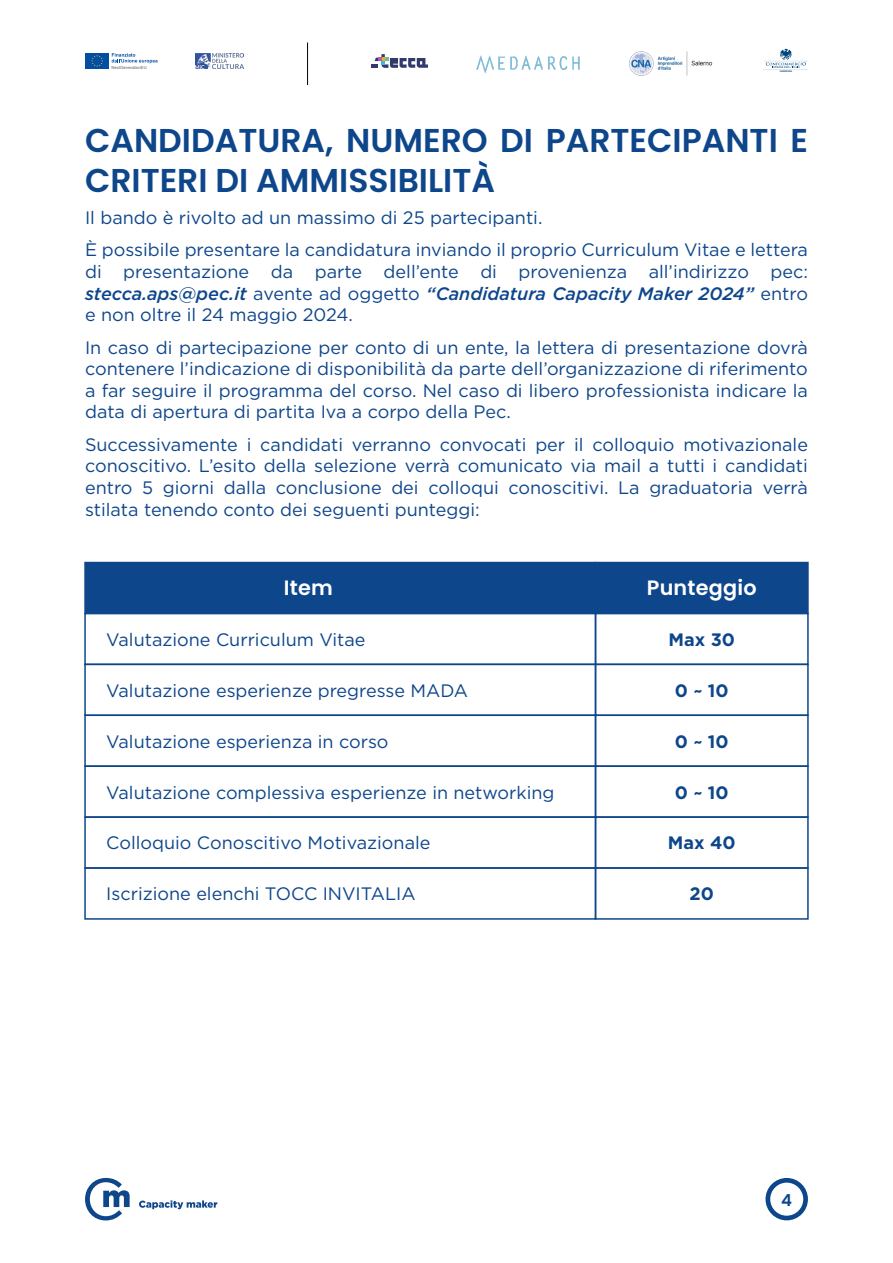
<style>
.page{position:relative;width:893px;height:1263px;background:#fff}
.page>*{position:absolute;margin:0;border:0;box-sizing:border-box;transform-origin:0 0}
.t1{font:600 33px/39.6px "Poppins";color:#0e468b}
.t2{font:600 20.7px "Poppins";letter-spacing:.01em;color:#fff}
.t3{font:18px/21.6px "Gotham";color:#0e468b;text-align:justify}
.t4{font:700 18px "Gotham";color:#0e468b}
.t5{font:600 16.5px "Poppins";color:#0e468b}
.t6{font:4.2px "Arial";color:#646567}
.t7{font:700 2.4px "Frutiger LT Std";color:#00457c}
.s1{font-weight:500;font-style:italic}
</style>
<div class="page">
<div style="left:84px;top:562px;width:512px;height:52px;background:#0e468b"></div>
<div style="left:84px;top:613px;width:512px;height:52px;border:2px solid #0e468b"></div>
<div style="left:84px;top:664px;width:512px;height:52px;border:2px solid #0e468b"></div>
<div style="left:84px;top:714px;width:512px;height:53px;border:2px solid #0e468b"></div>
<div style="left:84px;top:765px;width:512px;height:53px;border:2px solid #0e468b"></div>
<div style="left:84px;top:816px;width:512px;height:53px;border:2px solid #0e468b"></div>
<div style="left:84px;top:867px;width:512px;height:53px;border:2px solid #0e468b"></div>
<div style="left:595px;top:562px;width:214px;height:52px;background:#0e468b"></div>
<div style="left:595px;top:613px;width:214px;height:52px;border:2px solid #0e468b"></div>
<div style="left:595px;top:664px;width:214px;height:52px;border:2px solid #0e468b"></div>
<div style="left:595px;top:714px;width:214px;height:53px;border:2px solid #0e468b"></div>
<div style="left:595px;top:765px;width:214px;height:53px;border:2px solid #0e468b"></div>
<div style="left:595px;top:816px;width:214px;height:53px;border:2px solid #0e468b"></div>
<div style="left:595px;top:867px;width:214px;height:53px;border:2px solid #0e468b"></div>
<svg style="left:139px;top:1200px;width:78px;height:9px"></svg>
<svg style="left:85px;top:1178px;width:45px;height:42px"></svg>
<svg style="left:764px;top:49px;width:44px;height:21px"></svg>
<img style="left:630px;top:51px;width:83px;height:25px">
<img style="left:476px;top:55px;width:104px;height:18px">
<div style="left:85px;top:53px;width:24px;height:16px;background:#034ea2"></div>
<svg style="left:91px;top:55px;width:12px;height:12px"></svg>
<svg style="left:112px;top:53px;width:46px;height:10px"></svg>
<img style="left:195px;top:53px;width:49px;height:16px">
<svg style="left:371px;top:54px;width:57px;height:14px"></svg>
<hr style="left:307px;top:43px;width:1px;height:42px;background:#010101">
<svg style="left:765px;top:1178px;width:43px;height:42px"></svg>
<p class="t6" style="left:111px;top:64px;width:37px">NextGenerationEU</p>
<p class="t7" style="left:780px;top:70px;width:14px">CAMPANIA</p>
<h1 class="t1" style="left:85px;top:121px;width:724px">CANDIDATURA, NUMERO DI PARTECIPANTI E<br>CRITERI DI AMMISSIBILITÀ</h1>
<p class="t3" style="left:85px;top:201px;width:724px;line-height:32.4px">Il bando è rivolto ad un massimo di 25 partecipanti.<br>È possibile presentare la candidatura inviando il proprio Curriculum Vitae e lettera</p>
<p class="t3" style="left:85px;top:260px;width:724px">di presentazione da parte dell’ente di provenienza all’indirizzo pec: <span class="s1">stecca.aps@pec.it</span> avente ad oggetto <span class="s1">“Candidatura Capacity Maker 2024”</span> entro e non oltre il 24 maggio 2024.</p>
<p class="t3" style="left:85px;top:336px;width:724px">In caso di partecipazione per conto di un ente, la lettera di presentazione dovrà contenere l’indicazione di disponibilità da parte dell’organizzazione di riferimento a far seguire il programma del corso. Nel caso di libero professionista indicare la data di apertura di partita Iva a corpo della Pec.</p>
<p class="t3" style="left:85px;top:433px;width:724px">Successivamente i candidati verranno convocati per il colloquio motivazionale conoscitivo. L’esito della selezione verrà comunicato via mail a tutti i candidati entro 5 giorni dalla conclusione dei colloqui conoscitivi. La graduatoria verrà stilata tenendo conto dei seguenti punteggi:</p>
<p class="t2" style="left:284px;top:576px;width:50px">Item</p>
<p class="t2" style="left:647px;top:576px;width:111px">Punteggio</p>
<p class="t3" style="left:106px;top:628px;width:261px">Valutazione Curriculum Vitae</p>
<p class="t4" style="left:668px;top:629px;width:68px">Max 30</p>
<p class="t3" style="left:106px;top:679px;width:363px">Valutazione esperienze pregresse MADA</p>
<p class="t4" style="left:675px;top:680px;width:55px">0 ~ 10</p>
<p class="t3" style="left:106px;top:730px;width:284px">Valutazione esperienza in corso</p>
<p class="t4" style="left:675px;top:731px;width:55px">0 ~ 10</p>
<p class="t3" style="left:106px;top:781px;width:450px">Valutazione complessiva esperienze in networking</p>
<p class="t4" style="left:675px;top:782px;width:55px">0 ~ 10</p>
<p class="t3" style="left:106px;top:832px;width:326px">Colloquio Conoscitivo Motivazionale</p>
<p class="t4" style="left:668px;top:833px;width:69px">Max 40</p>
<p class="t3" style="left:106px;top:883px;width:311px">Iscrizione elenchi TOCC INVITALIA</p>
<p class="t4" style="left:689px;top:883px;width:26px">20</p>
<p class="t5" style="left:781px;top:1190px;width:12px">4</p>
</div>
